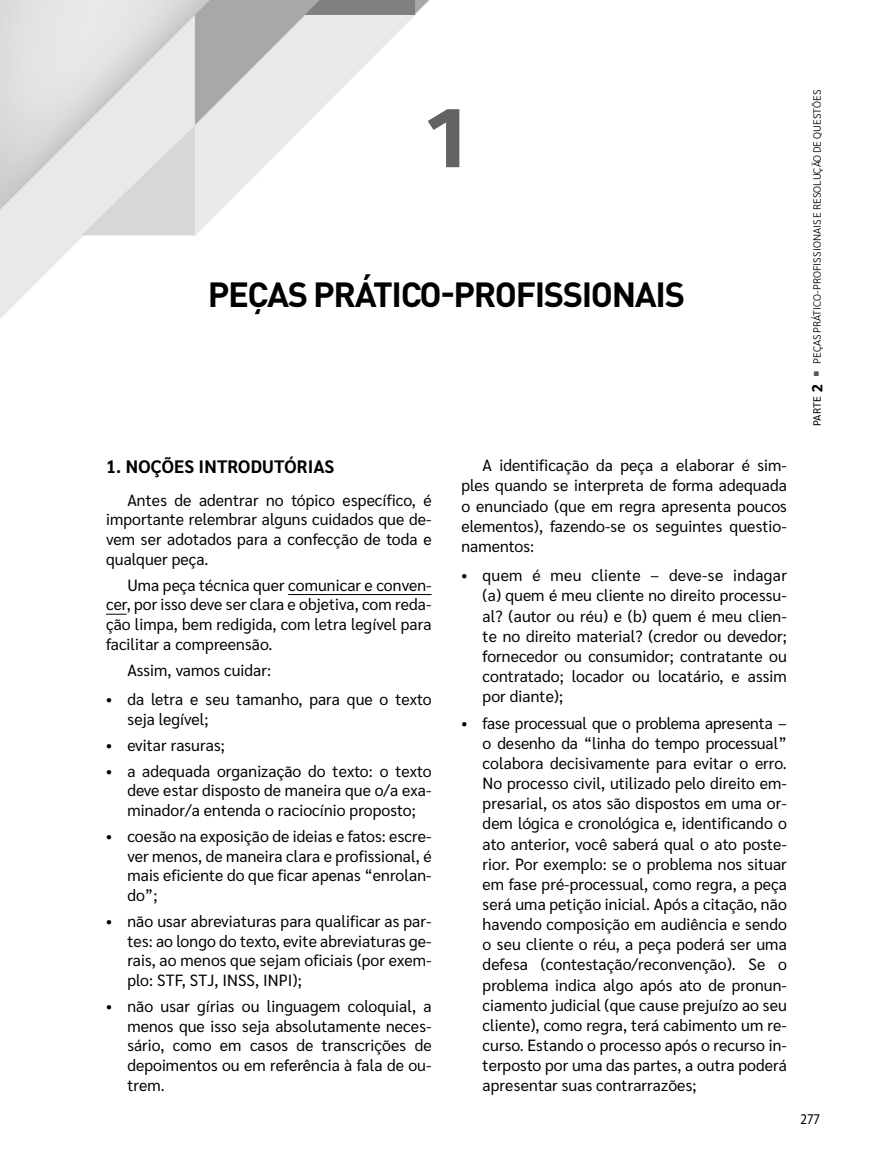
<style>
.page{position:relative;width:872px;height:1169px;background:#fff}
.page>*{position:absolute;margin:0;border:0;box-sizing:border-box;transform-origin:0 0}
.CAP_NUM{font:700 85.8px "Fira Sans";color:#636363}
.CAP_TIT{font:700 34.5px "DIN Pro";letter-spacing:-.04em;color:#000}
.TIT_1{font:700 18px "Sarabun";letter-spacing:.01em;color:#000}
.LISTA_1{font:16.2px/20.1px "Sarabun";letter-spacing:.005em;color:#000;text-align:justify}
.TEXTO{font:16.2px/19.6px "Sarabun";letter-spacing:.005em;color:#000;text-align:justify}
.t1{font:semi-condensed 15px "Myriad Pro";color:#000;scale:.93 1}
.t2{font:300 10.5px "Sarabun";letter-spacing:.005em;color:#000}
.s1{font-weight:400}
.s2{font-family:"Fira Sans";font-weight:700;font-size:15px}
.s3{color:#575757}
</style>
<div class="page">
<img style="left:0;top:0;width:429px;height:319px">
<hr style="left:288px;top:594px;width:143px;height:1px;background:#000">
<svg style="left:106px;top:614px;width:21px;height:1px"></svg>
<p class="CAP_NUM" style="left:426px;top:77px;width:41px">1</p>
<p class="CAP_TIT" style="left:208px;top:271px;width:479px">PEÇAS PRÁTICO-PROFISSIONAIS</p>
<p class="TIT_1" style="left:106px;top:456px;width:229px">1. NOÇÕES INTRODUTÓRIAS</p>
<p class="TEXTO" style="left:106px;top:490px;width:327px;text-indent:21px">Antes de adentrar no tópico específico, é importante relembrar alguns cuidados que de&shy;vem ser adotados para a confecção de toda e qualquer peça.</p>
<p class="TEXTO" style="left:106px;top:575px;width:327px;text-indent:21px">Uma peça técnica quer comunicar e conven&shy;cer, por isso deve ser clara e objetiva, com reda&shy;ção limpa, bem redigida, com letra legível para facilitar a compreensão.</p>
<p class="TEXTO" style="left:127px;top:660px;width:145px">Assim, vamos cuidar:</p>
<p class="LISTA_1" style="left:127px;top:689px;width:305px;line-height:19.6px;text-indent:-21px">• da letra e seu tamanho, para que o texto seja legível;</p>
<p class="LISTA_1" style="left:106px;top:735px;width:120px">• evitar rasuras;</p>
<p class="LISTA_1" style="left:127px;top:761px;width:306px;line-height:19.6px;text-indent:-21px">• a adequada organização do texto: o texto deve estar disposto de maneira que o/a exa&shy;minador/a entenda o raciocínio proposto;</p>
<p class="LISTA_1" style="left:127px;top:826px;width:306px;line-height:19.6px;text-indent:-21px">• coesão na exposição de ideias e fatos: escre&shy;ver menos, de maneira clara e profissional, é mais eficiente do que ficar apenas “enrolan&shy;do”;</p>
<p class="LISTA_1" style="left:127px;top:911px;width:306px;line-height:19.6px;text-indent:-21px">• não usar abreviaturas para qualificar as par&shy;tes: ao longo do texto, evite abreviaturas ge&shy;rais, ao menos que sejam oficiais (por exem&shy;plo: STF, STJ, INSS, INPI);</p>
<p class="LISTA_1" style="left:127px;top:996px;width:306px;line-height:19.6px;text-indent:-21px">• não usar gírias ou linguagem coloquial, a menos que isso seja absolutamente neces&shy;sário, como em casos de transcrições de depoimentos ou em referência à fala de ou&shy;trem.</p>
<p class="TEXTO" style="left:461px;top:455px;width:327px;line-height:20.1px;text-indent:21px">A identificação da peça a elaborar é sim&shy;ples quando se interpreta de forma adequada o enunciado (que em regra apresenta poucos elementos), fazendo-se os seguintes questio&shy;namentos:</p>
<p class="LISTA_1" style="left:482px;top:566px;width:306px;text-indent:-21px">• quem é meu cliente – deve-se indagar (a) quem é meu cliente no direito processu&shy;al? (autor ou réu) e (b) quem é meu clien&shy;te no direito material? (credor ou devedor; fornecedor ou consumidor; contratante ou contratado; locador ou locatário, e assim por diante);</p>
<p class="LISTA_1" style="left:482px;top:713px;width:306px;text-indent:-21px">• fase processual que o problema apresenta – o desenho da “linha do tempo processual” colabora decisivamente para evitar o erro.<br>No processo civil, utilizado pelo direito em&shy;presarial, os atos são dispostos em uma or&shy;dem lógica e cronológica e, identificando o ato anterior, você saberá qual o ato poste&shy;rior. Por exemplo: se o problema nos situar em fase pré-processual, como regra, a peça será uma petição inicial. Após a citação, não havendo composição em audiência e sendo o seu cliente o réu, a peça poderá ser uma defesa (contestação/reconvenção). Se o problema indica algo após ato de pronun&shy;ciamento judicial (que cause prejuízo ao seu cliente), como regra, terá cabimento um re&shy;curso. Estando o processo após o recurso in&shy;terposto por uma das partes, a outra poderá apresentar suas contrarrazões;</p>
<p class="t2" style="left:811px;top:426px;width:336px;rotate:-90deg"><span class="s1">PARTE</span> <span class="s2">2</span> <span class="s3">○</span> PEÇAS PRÁTICO-PROFISSIONAIS e resolução de questões</p>
<p class="t1" style="left:800px;top:1110px;width:22px">277</p>
</div>
